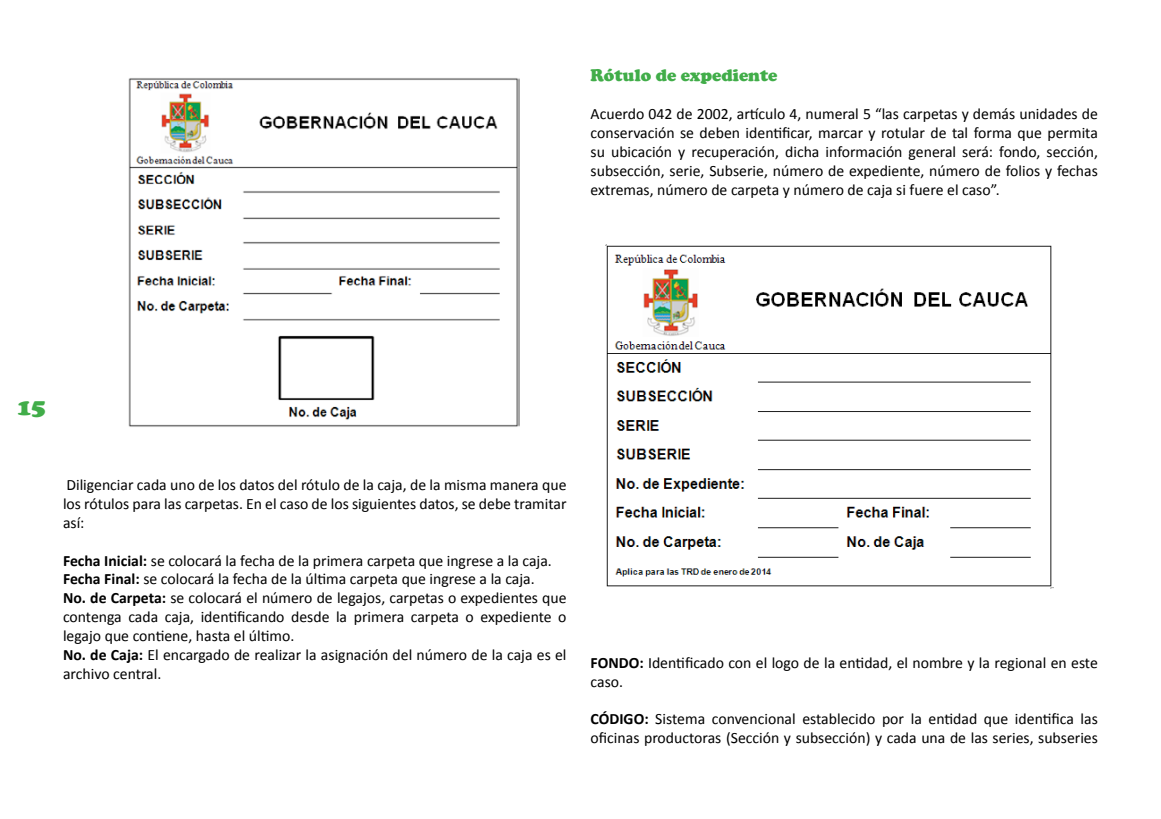
<style>
.page{position:relative;width:1161px;height:819px;background:#fff}
.page>*{position:absolute;margin:0;border:0;box-sizing:border-box;transform-origin:0 0}
.t1{font:900 24.5px "Cooper";color:#41ad49}
.t2{font:900 17.5px "Cooper";color:#41ad49}
.t3{font:15.75px/18.9px "Calibri";color:#000}
.s1{font-weight:700}
</style>
<div class="page">
<img style="left:128px;top:78px;width:392px;height:349px">
<img style="left:605px;top:244px;width:449px;height:344px">
<p class="t2" style="left:591px;top:65px;width:188px">Rótulo de expediente</p>
<p class="t3" style="left:591px;top:104px;width:509px;text-align:justify">Acuerdo 042 de 2002, artículo 4, numeral 5 “las carpetas y demás unidades de conservación se deben identificar, marcar y rotular de tal forma que permita su ubicación y recuperación, dicha información general será: fondo, sección, subsección, serie, Subserie, número de expediente, número de folios y fechas extremas, número de carpeta y número de caja si fuere el caso”.</p>
<h1 class="t1" style="left:17px;top:392px;width:30px">15</h1>
<p class="t3" style="left:63px;top:475px;width:505px;text-align:justify">Diligenciar cada uno de los datos del rótulo de la caja, de la misma manera que los rótulos para las carpetas. En el caso de los siguientes datos, se debe tramitar así:</p>
<p class="t3" style="left:63px;top:551px;width:505px"><span class="s1">Fecha Inicial:</span> se colocará la fecha de la primera carpeta que ingrese a la caja.<br><span class="s1">Fecha Final:</span> se colocará la fecha de la última carpeta que ingrese a la caja.<br><span class="s1">No. de Carpeta:</span> se colocará el número de legajos, carpetas o expedientes que contenga cada caja, identificando desde la primera carpeta o expediente o legajo que contiene, hasta el último.<br><span class="s1">No. de Caja:</span> El encargado de realizar la asignación del número de la caja es el archivo central.</p>
<p class="t3" style="left:591px;top:653px;width:509px"><span class="s1">FONDO:</span> Identificado con el logo de la entidad, el nombre y la regional en este caso.</p>
<p class="t3" style="left:591px;top:709px;width:509px"><span class="s1">CÓDIGO:</span> Sistema convencional establecido por la entidad que identifica las oficinas productoras (Sección y subsección) y cada una de las series, subseries</p>
</div>
